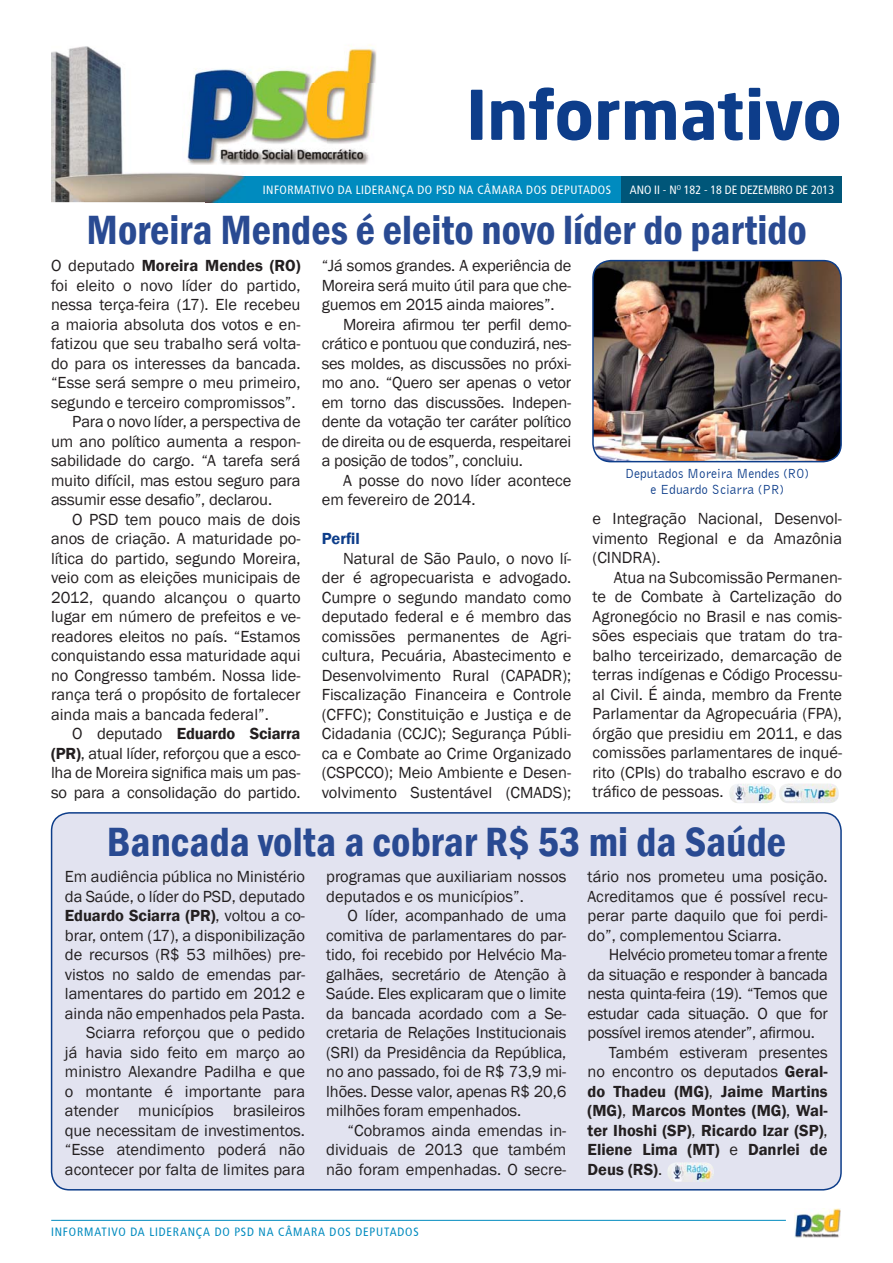
<style>
.page{position:relative;width:893px;height:1263px;background:#fff}
.page>*{position:absolute;margin:0;border:0;box-sizing:border-box;transform-origin:0 0}
.t1{font:700 67.5px "Neo Sans Pro";color:#0d3d8a}
.t2{font:600 condensed 42px "Franklin Gothic";color:#294a92}
.t3{font:16.5px/19.5px "Franklin Gothic";color:#231f20;text-align:justify}
.t4{font:600 16.5px "Franklin Gothic";color:#231f20}
.t5{font:16.5px "Franklin Gothic";letter-spacing:-.02em;color:#231f20}
.t6{font:600 16.5px "Franklin Gothic";color:#0d3d8a}
.t7{font:13.5px/16.2px "Bell Gothic BT";color:#0d3d8a;text-align:center}
.t8{font:condensed 12px "Frutiger";letter-spacing:.04em;color:#fff}
.t9{font:condensed 12px "Frutiger";letter-spacing:.07em;color:#008bbf}
.t10{font:condensed 12px "Frutiger";color:#fff}
.s1{font-weight:400}
.s2{font-weight:600}
</style>
<div class="page">
<div style="left:206px;top:176px;width:416px;height:26px;background:#008bbf"></div>
<div style="left:622px;top:176px;width:220px;height:26px;background:#005679"></div>
<img style="left:51px;top:46px;width:191px;height:156px">
<img style="left:206px;top:176px;width:39px;height:26px">
<img style="left:245px;top:44px;width:131px;height:40px">
<img style="left:245px;top:84px;width:129px;height:81px">
<img style="left:182px;top:46px;width:63px;height:119px">
<img style="left:795px;top:1209px;width:46px;height:28px">
<hr style="left:51px;top:1220px;width:735px;height:1px;background:#008bbf">
<img style="left:593px;top:261px;width:248px;height:201px;border-radius:18px">
<div style="left:592px;top:260px;width:250px;height:202px;border:2px solid #0d3d8a;border-radius:18px"></div>
<img style="left:779px;top:784px;width:60px;height:19px;border-radius:9px">
<img style="left:729px;top:784px;width:47px;height:19px;border-radius:9px">
<div style="left:52px;top:813px;width:789px;height:377px;background:#e2e3f0;border-radius:18px"></div>
<div style="left:51px;top:812px;width:791px;height:379px;border:2px solid #0d3d8a;border-radius:18px"></div>
<img style="left:667px;top:1162px;width:47px;height:20px;border-radius:9px">
<h1 class="t1" style="left:466px;top:88px;width:377px">Informativo</h1>
<p class="t8" style="left:263px;top:185px;width:350px">INFORMATIVO DA LIDERANÇA DO PSD NA CÂMARA DOS DEPUTADOS</p>
<p class="t10" style="left:630px;top:185px;width:206px">ANO II - N<sup>O</sup> 182 - 18 DE DEZEMBRO DE 2013</p>
<h2 class="t2" style="left:87px;top:206px;width:722px">Moreira Mendes é eleito novo líder do partido</h2>
<p class="t4" style="left:51px;top:256px;width:251px"><span class="s1">O deputado</span> Moreira Mendes (RO)</p>
<p class="t3" style="left:51px;top:275px;width:251px">foi eleito o novo líder do partido,</p>
<p class="t3" style="left:51px;top:295px;width:251px">nessa terça-feira (17). Ele recebeu</p>
<p class="t3" style="left:51px;top:314px;width:251px">a maioria absoluta dos votos e en-</p>
<p class="t3" style="left:51px;top:334px;width:251px">fatizou que seu trabalho será volta-</p>
<p class="t3" style="left:51px;top:353px;width:251px">do para os interesses da bancada.</p>
<p class="t3" style="left:51px;top:373px;width:251px">“Esse será sempre o meu primeiro,</p>
<p class="t3" style="left:51px;top:392px;width:246px">segundo e terceiro compromissos”.</p>
<p class="t3" style="left:72px;top:412px;width:230px">Para o novo líder, a perspectiva de</p>
<p class="t3" style="left:51px;top:431px;width:251px">um ano político aumenta a respon-</p>
<p class="t3" style="left:51px;top:451px;width:251px">sabilidade do cargo. “A tarefa será</p>
<p class="t3" style="left:51px;top:470px;width:251px">muito difícil, mas estou seguro para</p>
<p class="t3" style="left:51px;top:490px;width:223px">assumir esse desafio”, declarou.</p>
<p class="t3" style="left:72px;top:509px;width:230px">O PSD tem pouco mais de dois</p>
<p class="t3" style="left:51px;top:529px;width:251px">anos de criação. A maturidade po-</p>
<p class="t3" style="left:51px;top:548px;width:251px">lítica do partido, segundo Moreira,</p>
<p class="t3" style="left:51px;top:568px;width:251px">veio com as eleições municipais de</p>
<p class="t3" style="left:51px;top:587px;width:251px">2012, quando alcançou o quarto</p>
<p class="t3" style="left:51px;top:607px;width:251px">lugar em número de prefeitos e ve-</p>
<p class="t3" style="left:51px;top:626px;width:251px">readores eleitos no país. “Estamos</p>
<p class="t3" style="left:51px;top:646px;width:251px">conquistando essa maturidade aqui</p>
<p class="t3" style="left:51px;top:665px;width:251px">no Congresso também. Nossa lide-</p>
<p class="t3" style="left:51px;top:685px;width:251px">rança terá o propósito de fortalecer</p>
<p class="t3" style="left:51px;top:704px;width:219px">ainda mais a bancada federal”.</p>
<p class="t4" style="left:72px;top:724px;width:230px"><span class="s1">O deputado</span> Eduardo Sciarra</p>
<p class="t3" style="left:51px;top:743px;width:251px"><span class="s2">(PR)</span>, atual líder, reforçou que a esco-</p>
<p class="t3" style="left:51px;top:763px;width:251px">lha de Moreira significa mais um pas-</p>
<p class="t3" style="left:51px;top:782px;width:251px">so para a consolidação do partido.</p>
<p class="t3" style="left:322px;top:256px;width:251px">“Já somos grandes. A experiência de Moreira será muito útil para que che&shy;guemos em 2015 ainda maiores”.</p>
<p class="t3" style="left:322px;top:314px;width:251px;text-indent:21px">Moreira afirmou ter perfil demo&shy;crático e pontuou que conduzirá, nes&shy;ses moldes, as discussões no próxi&shy;mo ano. “Quero ser apenas o vetor em torno das discussões. Indepen&shy;dente da votação ter caráter político de direita ou de esquerda, respeitarei a posição de todos”, concluiu.</p>
<p class="t3" style="left:322px;top:470px;width:251px;text-indent:21px">A posse do novo líder acontece em fevereiro de 2014.</p>
<p class="t6" style="left:322px;top:529px;width:39px">Perfil</p>
<p class="t3" style="left:322px;top:548px;width:251px;text-indent:21px">Natural de São Paulo, o novo lí&shy;der é agropecuarista e advogado.<br>Cumpre o segundo mandato como deputado federal e é membro das comissões permanentes de Agri&shy;cultura, Pecuária, Abastecimento e Desenvolvimento Rural (CAPADR); Fiscalização Financeira e Controle (CFFC); Constituição e Justiça e de Cidadania (CCJC); Segurança Públi&shy;ca e Combate ao Crime Organizado (CSPCCO); Meio Ambiente e Desen&shy;volvimento Sustentável (CMADS);</p>
<p class="t7" style="left:625px;top:465px;width:185px">Deputados Moreira Mendes (RO) e Eduardo Sciarra (PR)</p>
<p class="t3" style="left:592px;top:509px;width:251px">e Integração Nacional, Desenvol&shy;vimento Regional e da Amazônia (CINDRA).</p>
<p class="t3" style="left:592px;top:567px;width:251px;text-indent:21px">Atua na Subcomissão Permanen&shy;te de Combate à Cartelização do Agronegócio no Brasil e nas comis&shy;sões especiais que tratam do tra&shy;balho terceirizado, demarcação de terras indígenas e Código Processu&shy;al Civil. É ainda, membro da Frente Parlamentar da Agropecuária (FPA), órgão que presidiu em 2011, e das comissões parlamentares de inqué&shy;rito (CPIs) do trabalho escravo e do tráfico de pessoas.</p>
<h2 class="t2" style="left:107px;top:817px;width:681px">Bancada volta a cobrar R$ 53 mi da Saúde</h2>
<p class="t3" style="left:65px;top:867px;width:242px;text-align:right">Em audiência pública no Ministério da Saúde, o líder do PSD, deputado<br><span class="s2">Eduardo Sciarra (PR)</span>, voltou a co&shy;brar, ontem (17), a disponibilização de recursos (R$ 53 milhões) pre&shy;vistos no saldo de emendas par&shy;lamentares do partido em 2012 e ainda não empenhados pela Pasta.<br>Sciarra reforçou que o pedido<br>já havia sido feito em março ao ministro Alexandre Padilha e que o montante é importante para atender municípios brasileiros que necessitam de investimentos. “Esse atendimento poderá não acontecer por falta de limites para</p>
<p class="t3" style="left:326px;top:867px;width:242px">programas que auxiliariam nossos deputados e os municípios”.</p>
<p class="t3" style="left:326px;top:906px;width:242px;text-indent:21px">O líder, acompanhado de uma comitiva de parlamentares do par&shy;tido, foi recebido por Helvécio Ma&shy;galhães, secretário de Atenção à Saúde. Eles explicaram que o limite da bancada acordado com a Se&shy;cretaria de Relações Institucionais (SRI) da Presidência da República, no ano passado, foi de R$ 73,9 mi&shy;lhões. Desse valor, apenas R$ 20,6 milhões foram empenhados.</p>
<p class="t3" style="left:326px;top:1120px;width:242px;text-indent:21px">“Cobramos ainda emendas in&shy;dividuais de 2013 que também não foram empenhadas. O secre-</p>
<p class="t9" style="left:51px;top:1227px;width:369px">INFORMATIVO DA LIDERANÇA DO PSD NA CÂMARA DOS DEPUTADOS</p>
<p class="t3" style="left:588px;top:867px;width:242px">tário nos prometeu uma posição.<br>Acreditamos que é possível recu&shy;perar parte daquilo que foi perdi&shy;do”, complementou Sciarra.</p>
<p class="t5" style="left:609px;top:945px;width:220px">Helvécio prometeu tomar a frente</p>
<p class="t5" style="left:588px;top:965px;width:242px">da situação e responder à bancada</p>
<p class="t5" style="left:588px;top:984px;width:242px">nesta quinta-feira (19). “Temos que</p>
<p class="t5" style="left:588px;top:1004px;width:242px">estudar cada situação. O que for</p>
<p class="t5" style="left:588px;top:1023px;width:229px">possível iremos atender”, afirmou.</p>
<p class="t3" style="left:609px;top:1042px;width:220px">Também estiveram presentes</p>
<p class="t3" style="left:588px;top:1062px;width:242px">no encontro os deputados <span class="s2">Geral-</span></p>
<p class="t4" style="left:588px;top:1082px;width:242px">do Thadeu (MG)<span class="s1">,</span> Jaime Martins</p>
<p class="t4" style="left:588px;top:1101px;width:242px">(MG)<span class="s1">,</span> Marcos Montes (MG)<span class="s1">,</span> Wal-</p>
<p class="t4" style="left:588px;top:1121px;width:242px">ter Ihoshi (SP)<span class="s1">,</span> Ricardo Izar (SP)<span class="s1">,</span></p>
<p class="t4" style="left:588px;top:1140px;width:242px">Eliene Lima (MT) <span class="s1">e</span> Danrlei de</p>
<p class="t4" style="left:588px;top:1160px;width:76px">Deus (RS)<span class="s1">.</span></p>
</div>
